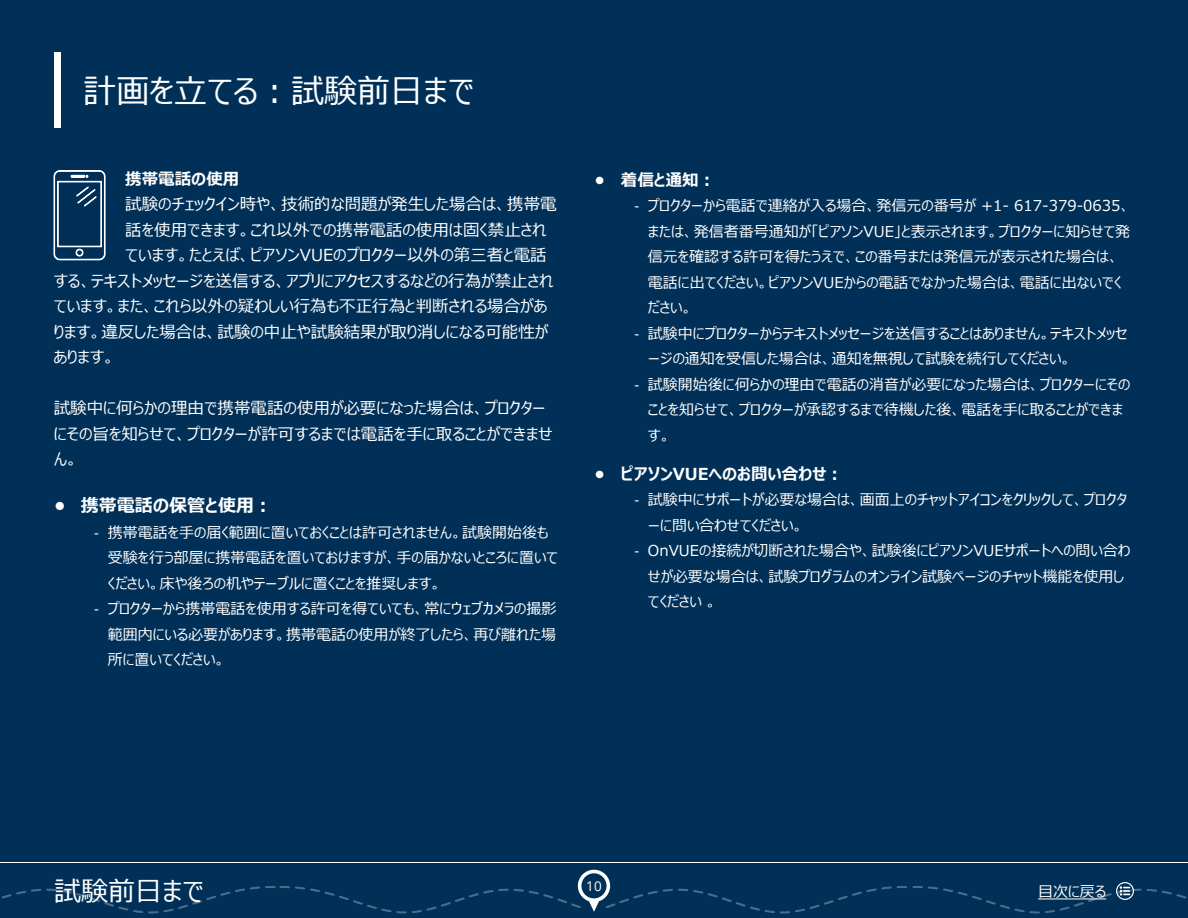
<style>
.page{position:relative;width:1188px;height:918px;background:#fff}
.page>*{position:absolute;margin:0;border:0;box-sizing:border-box;transform-origin:0 0}
.t1{font:33px "Meiryo UI";color:#fff}
.t2{font:27px "Meiryo UI";color:#fff}
.t3{font:700 18px "Meiryo UI";color:#fff}
.t4{font:16.5px/25.5px "Meiryo UI";color:#fff}
.t5{font:700 16.5px "Meiryo UI";color:#fff}
.t6{font:15px/25.5px "Meiryo UI";color:#fff}
.t7{font:13.5px "Open Sans";color:#fff}
.s1{font-family:"Open Sans"}
</style>
<div class="page">
<div style="left:0;top:864px;width:1188px;height:54px;background:#003057"></div>
<div style="left:0;top:0;width:1188px;height:862px;background:#003057"></div>
<div style="left:54px;top:52px;width:7px;height:76px;background:#fff"></div>
<svg style="left:1px;top:870px;width:1186px;height:43px"></svg>
<svg style="left:54px;top:170px;width:51px;height:90px"></svg>
<h1 class="t1" style="left:83px;top:68px;width:393px">計画を立てる：試験前日まで</h1>
<p class="t5" style="left:125px;top:167px;width:116px">携帯電話の使用</p>
<p class="t4" style="left:125px;top:192px;width:433px">試験のチェックイン時や、技術的な問題が発生した場合は、携帯電</p>
<p class="t4" style="left:125px;top:218px;width:423px">話を使用できます。これ以外での携帯電話の使用は固く禁止され</p>
<p class="t4" style="left:125px;top:243px;width:423px">ています。たとえば、ピアソンVUEのプロクター以外の第三者と電話</p>
<p class="t4" style="left:54px;top:269px;width:501px">する、テキストメッセージを送信する、アプリにアクセスするなどの行為が禁止され</p>
<p class="t4" style="left:54px;top:294px;width:495px">ています。また、これら以外の疑わしい行為も不正行為と判断される場合があ</p>
<p class="t4" style="left:54px;top:320px;width:496px">ります。違反した場合は、試験の中止や試験結果が取り消しになる可能性が</p>
<p class="t4" style="left:54px;top:345px;width:63px">あります。</p>
<p class="t4" style="left:54px;top:396px;width:500px">試験中に何らかの理由で携帯電話の使用が必要になった場合は、プロクターにその旨を知らせて、プロクターが許可するまでは電話を手に取ることができません。</p>
<p class="t3" style="left:54px;top:493px;width:220px">• 携帯電話の保管と使用：</p>
<p class="t6" style="left:108px;top:521px;width:452px;text-indent:-14px"><span class="s1">-</span> 携帯電話を手の届く範囲に置いておくことは許可されません。試験開始後も受験を行う部屋に携帯電話を置いておけますが、手の届かないところに置いてください。床や後ろの机やテーブルに置くことを推奨します。</p>
<p class="t6" style="left:108px;top:597px;width:450px;text-align:justify;text-indent:-14px"><span class="s1">-</span> プロクターから携帯電話を使用する許可を得ていても、常にウェブカメラの撮影範囲内にいる必要があります。携帯電話の使用が終了したら、再び離れた場所に置いてください。</p>
<p class="t5" style="left:594px;top:168px;width:123px">• 着信と通知：</p>
<p class="t6" style="left:648px;top:194px;width:484px;text-indent:-14px"><span class="s1">-</span> プロクターから電話で連絡が入る場合、発信元の番号が +1- 617-379-0635、または、発信者番号通知が「ピアソンVUE」と表示されます。プロクターに知らせて発信元を確認する許可を得たうえで、この番号または発信元が表示された場合は、電話に出てください。ピアソンVUEからの電話でなかった場合は、電話に出ないでください。</p>
<p class="t6" style="left:648px;top:321px;width:481px;text-indent:-14px"><span class="s1">-</span> 試験中にプロクターからテキストメッセージを送信することはありません。テキストメッセージの通知を受信した場合は、通知を無視して試験を続行してください。</p>
<p class="t6" style="left:648px;top:372px;width:484px;text-indent:-14px"><span class="s1">-</span> 試験開始後に何らかの理由で電話の消音が必要になった場合は、プロクターにそのことを知らせて、プロクターが承認するまで待機した後、電話を手に取ることができます。</p>
<p class="t5" style="left:594px;top:462px;width:250px">• ピアソンVUEへのお問い合わせ：</p>
<p class="t6" style="left:648px;top:488px;width:480px;text-indent:-14px"><span class="s1">-</span> 試験中にサポートが必要な場合は、画面上のチャットアイコンをクリックして、プロクターに問い合わせてください。</p>
<p class="t6" style="left:648px;top:539px;width:484px;text-indent:-14px"><span class="s1">-</span> OnVUEの接続が切断された場合や、試験後にピアソンVUEサポートへの問い合わせが必要な場合は、試験プログラムのオンライン試験ページのチャット機能を使用してください 。</p>
<h2 class="t2" style="left:54px;top:873px;width:152px">試験前日まで</h2>
<p class="t7" style="left:586px;top:877px;width:17px">10</p>
<p class="t6" style="left:1038px;top:879px;width:70px">目次に戻る</p>
</div>
